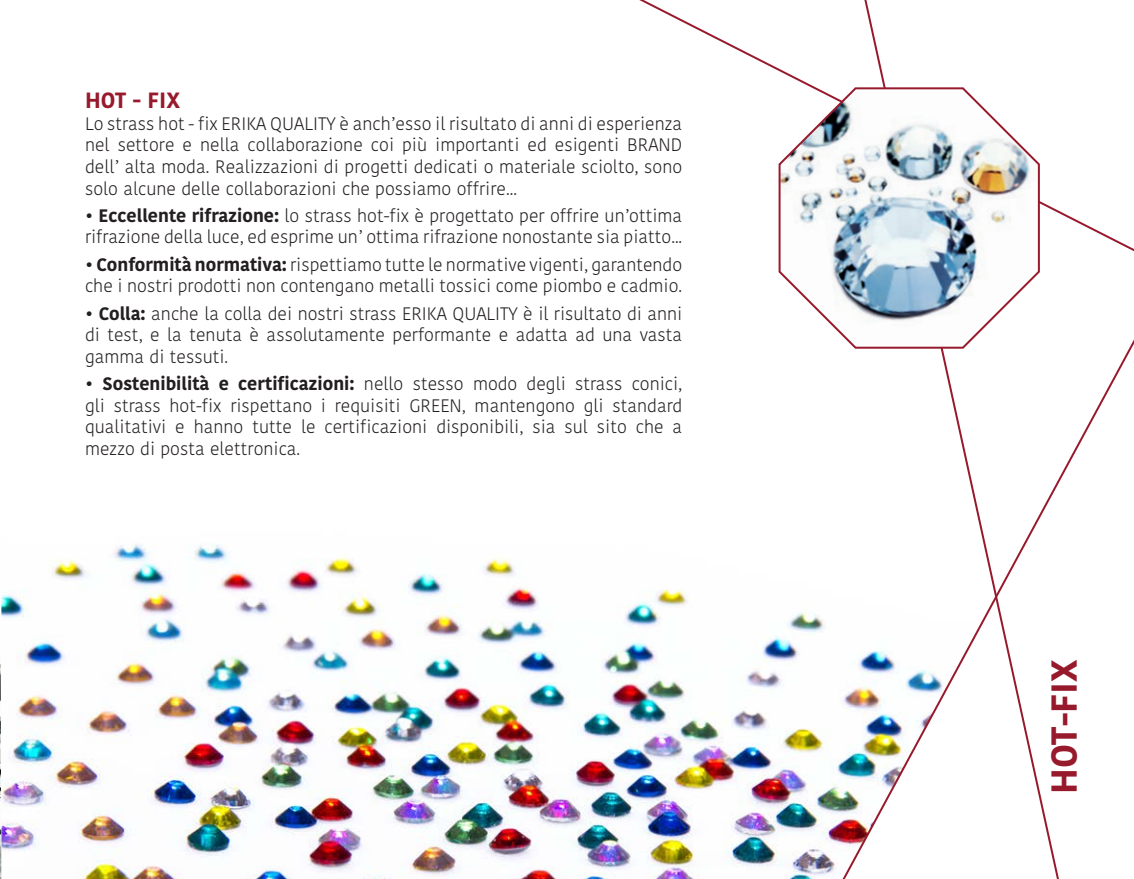
<style>
.page{position:relative;width:1134px;height:879px;background:#fff}
.page>*{position:absolute;margin:0;border:0;box-sizing:border-box;transform-origin:0 0}
.t1{font:700 36px "Kohinoor Telugu";color:#971a2c}
.t2{font:700 22px "Kohinoor Telugu";color:#971a2c}
.t3{font:300 18px/21.6px "Kohinoor Telugu";color:#231f20;text-align:justify}
.s1{font-weight:700}
</style>
<div class="page">
<img style="left:0;top:543px;width:785px;height:336px">
<svg style="left:785px;top:69px;width:349px;height:810px"></svg>
<img style="left:778px;top:85px;width:263px;height:265px">
<p class="t2" style="left:85px;top:88px;width:97px">HOT - FIX</p>
<p class="t3" style="left:85px;top:113px;width:599px">Lo strass hot - fix ERIKA QUALITY è anch’esso il risultato di anni di esperienza nel settore e nella collaborazione coi più importanti ed esigenti BRAND dell’ alta moda. Realizzazioni di progetti dedicati o materiale sciolto, sono solo alcune delle collaborazioni che possiamo offrire...</p>
<p class="t3" style="left:85px;top:205px;width:599px"><span class="s1">• Eccellente rifrazione:</span> lo strass hot-fix è progettato per offrire un’ottima rifrazione della luce, ed esprime un’ ottima rifrazione nonostante sia piatto...</p>
<p class="t3" style="left:85px;top:254px;width:599px"><span class="s1">• Conformità normativa:</span> rispettiamo tutte le normative vigenti, garantendo che i nostri prodotti non contengano metalli tossici come piombo e cadmio.</p>
<p class="t3" style="left:85px;top:303px;width:599px"><span class="s1">• Colla:</span> anche la colla dei nostri strass ERIKA QUALITY è il risultato di anni di test, e la tenuta è assolutamente performante e adatta ad una vasta gamma di tessuti.</p>
<p class="t3" style="left:85px;top:373px;width:599px"><span class="s1">• Sostenibilità e certificazioni:</span> nello stesso modo degli strass conici, gli strass hot-fix rispettano i requisiti GREEN, mantengono gli standard qualitativi e hanno tutte le certificazioni disponibili, sia sul sito che a mezzo di posta elettronica.</p>
<h1 class="t1" style="left:1043px;top:794px;width:136px;rotate:-90deg">HOT-FIX</h1>
</div>
